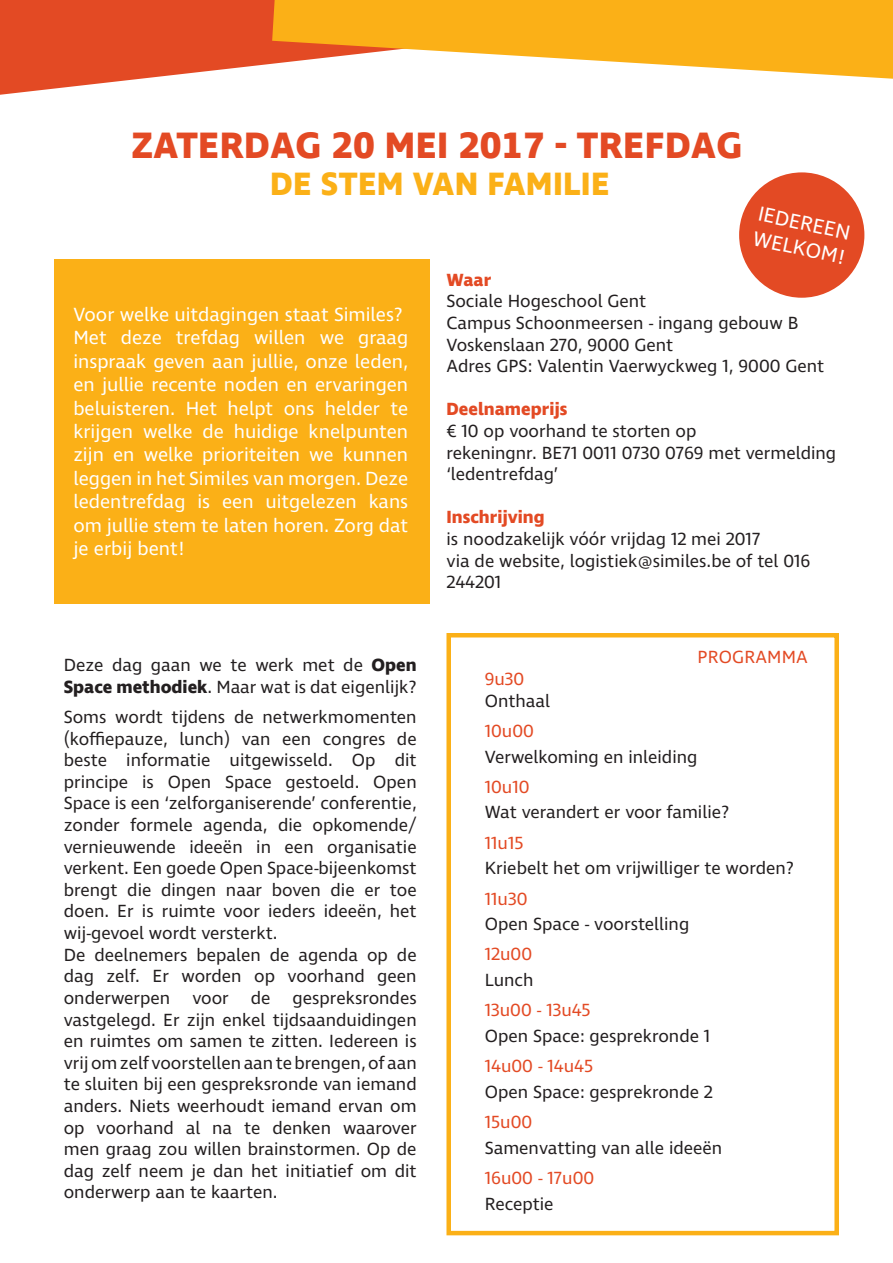
<style>
.page{position:relative;width:893px;height:1263px;background:#fff}
.page>*{position:absolute;margin:0;border:0;box-sizing:border-box;transform-origin:0 0}
.t1{font:700 37.5px "Ingra";letter-spacing:.01em;color:#e34a24}
.t2{font:700 33px "Ingra";letter-spacing:.01em;color:#fbb017}
.t3{font:21px/25.2px "Ingra";color:#fff}
.t4{font:19.5px/23.4px "Ingra";color:#fff}
.t5{font:18px/21.6px "Ingra";color:#231f20}
.t6{font:18px "Ingra";color:#e34a24}
.t7{font:700 18px "Ingra";color:#e34a24}
.s1{font-weight:700}
</style>
<div class="page">
<div style="left:739px;top:172px;width:125px;height:126px;background:#e34a24;border-radius:50%"></div>
<svg style="left:0;top:0;width:272px;height:95px"></svg>
<svg style="left:272px;top:0;width:621px;height:79px;fill:#fbb017"></svg>
<div style="left:54px;top:259px;width:375px;height:345px;background:#fbb017"></div>
<div style="left:446px;top:633px;width:393px;height:602px;border:4px solid #fbb017"></div>
<h1 class="t1" style="left:132px;top:122px;width:612px">ZATERDAG 20 MEI 2017 - TREFDAG</h1>
<h2 class="t2" style="left:270px;top:163px;width:341px">DE STEM VAN FAMILIE</h2>
<p class="t3" style="left:761px;top:202px;width:95px;rotate:12deg">IEDEREEN<br>WELKOM!</p>
<p class="t4" style="left:73px;top:304px;width:336px">Voor welke uitdagingen staat Similes?<br>Met deze trefdag willen we graag inspraak geven aan jullie, onze leden, en jullie recente noden en ervaringen beluisteren. Het helpt ons helder te krijgen welke de huidige knelpunten zijn en welke prioriteiten we kunnen leggen in het Similes van morgen. Deze ledentrefdag is een uitgelezen kans om jullie stem te laten horen. Zorg dat je erbij bent!</p>
<p class="t5" style="left:64px;top:655px;width:354px">Deze dag gaan we te werk met de <span class="s1">Open<br>Space methodiek</span>. Maar wat is dat eigenlijk?</p>
<p class="t5" style="left:64px;top:707px;width:354px">Soms wordt tijdens de netwerkmomenten (koffiepauze, lunch) van een congres de beste informatie uitgewisseld. Op dit principe is Open Space gestoeld. Open Space is een ‘zelforganiserende’ conferentie, zonder formele agenda, die opkomende/ vernieuwende ideeën in een organisatie verkent. Een goede Open Space-bijeenkomst brengt die dingen naar boven die er toe doen. Er is ruimte voor ieders ideeën, het wij-gevoel wordt versterkt.<br>De deelnemers bepalen de agenda op de dag zelf. Er worden op voorhand geen onderwerpen voor de gespreksrondes vastgelegd. Er zijn enkel tijdsaanduidingen en ruimtes om samen te zitten. Iedereen is vrij om zelf voorstellen aan te brengen, of aan te sluiten bij een gespreksronde van iemand anders. Niets weerhoudt iemand ervan om op voorhand al na te denken waarover men graag zou willen brainstormen. Op de dag zelf neem je dan het initiatief om dit onderwerp aan te kaarten.</p>
<p class="t7" style="left:446px;top:268px;width:46px">Waar</p>
<p class="t5" style="left:446px;top:291px;width:379px">Sociale Hogeschool Gent<br>Campus Schoonmeersen - ingang gebouw B Voskenslaan 270, 9000 Gent<br>Adres GPS: Valentin Vaerwyckweg 1, 9000 Gent</p>
<p class="t7" style="left:446px;top:398px;width:122px">Deelnameprijs</p>
<p class="t5" style="left:446px;top:421px;width:391px">€ 10 op voorhand te storten op<br>rekeningnr. BE71 0011 0730 0769 met vermelding ‘ledentrefdag’</p>
<p class="t7" style="left:446px;top:506px;width:100px">Inschrijving</p>
<p class="t5" style="left:446px;top:529px;width:365px">is noodzakelijk vóór vrijdag 12 mei 2017<br>via de website, logistiek@similes.be of tel 016<br>244201</p>
<p class="t6" style="left:698px;top:646px;width:112px">PROGRAMMA</p>
<p class="t6" style="left:485px;top:668px;width:41px">9u30</p>
<p class="t5" style="left:485px;top:691px;width:67px">Onthaal</p>
<p class="t6" style="left:485px;top:719px;width:51px">10u00</p>
<p class="t5" style="left:485px;top:747px;width:214px">Verwelkoming en inleiding</p>
<p class="t6" style="left:485px;top:775px;width:46px">10u10</p>
<p class="t5" style="left:485px;top:802px;width:246px">Wat verandert er voor familie?</p>
<p class="t6" style="left:485px;top:831px;width:40px">11u15</p>
<p class="t5" style="left:485px;top:858px;width:311px">Kriebelt het om vrijwilliger te worden?</p>
<p class="t6" style="left:485px;top:887px;width:44px">11u30</p>
<p class="t5" style="left:485px;top:914px;width:206px">Open Space - voorstelling</p>
<p class="t6" style="left:485px;top:943px;width:49px">12u00</p>
<p class="t5" style="left:485px;top:970px;width:50px">Lunch</p>
<p class="t6" style="left:485px;top:999px;width:107px">13u00 - 13u45</p>
<p class="t5" style="left:485px;top:1026px;width:227px">Open Space: gesprekronde 1</p>
<p class="t6" style="left:485px;top:1055px;width:110px">14u00 - 14u45</p>
<p class="t5" style="left:485px;top:1082px;width:230px">Open Space: gesprekronde 2</p>
<p class="t6" style="left:485px;top:1111px;width:49px">15u00</p>
<p class="t5" style="left:485px;top:1138px;width:239px">Samenvatting van alle ideeën</p>
<p class="t6" style="left:485px;top:1167px;width:111px">16u00 - 17u00</p>
<p class="t5" style="left:485px;top:1194px;width:70px">Receptie</p>
</div>
